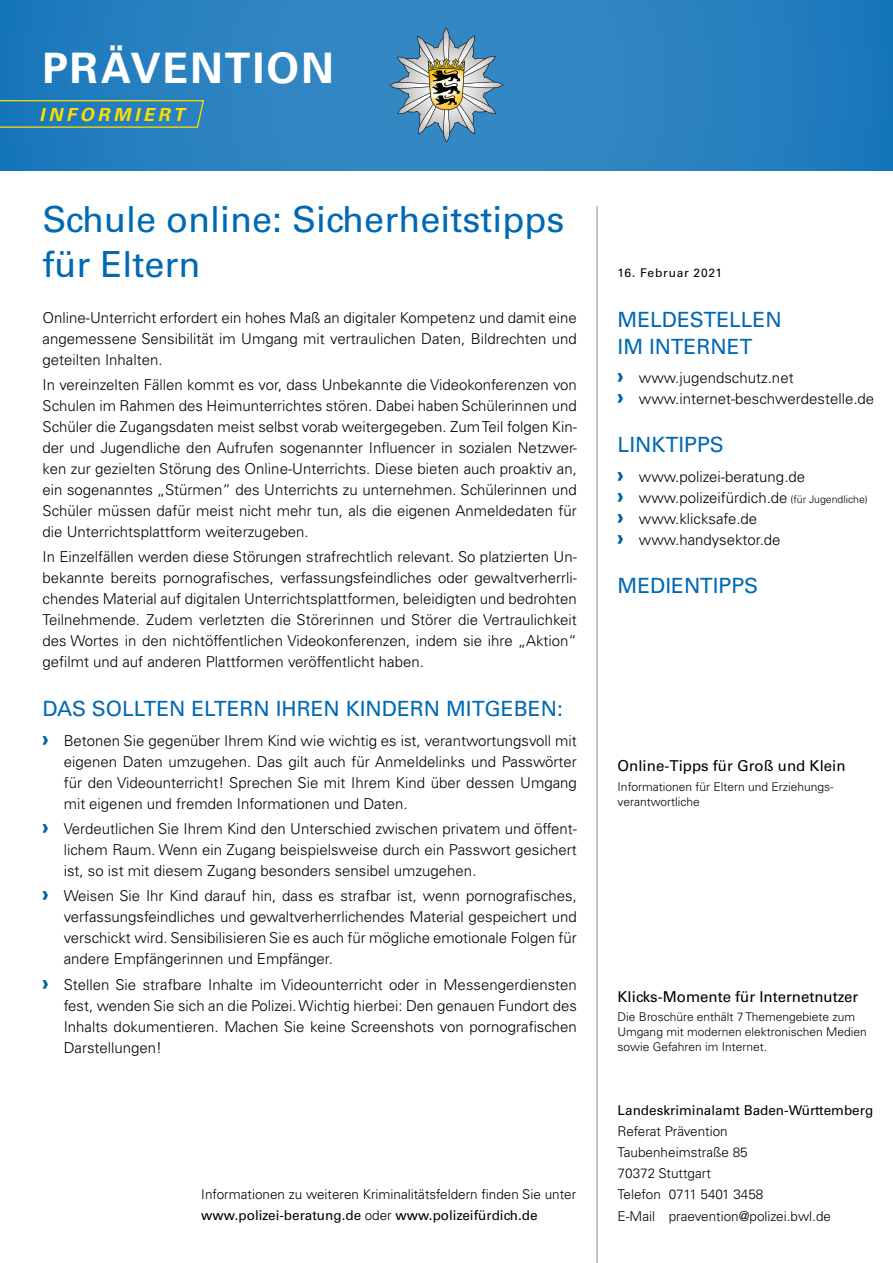
<style>
.page{position:relative;width:893px;height:1263px;background:#fff}
.page>*{position:absolute;margin:0;border:0;box-sizing:border-box;transform-origin:0 0}
.t1{font:700 42px "Univers LT Std";letter-spacing:.045em;color:#fff}
.t2{font:36px/45px "Univers LT Std";color:#0069b4}
.t3{font:21px/27px "Univers LT Std";color:#0069b4}
.t4{font:italic 700 18px "Univers LT Std";letter-spacing:.21em;color:#fd0}
.t5{font:300 15px/21px "Univers LT Pro 45";color:#000;text-align:justify}
.t6{font:15px "Univers LT Std";color:#000}
.t7{font:300 13.5px/21px "Univers LT Pro 45";color:#000}
.t8{font:13.5px "Univers LT Std";color:#000}
.t9{font:300 12px/15px "Univers LT Pro 45";color:#000}
.t10{font:12px "Univers LT Std";letter-spacing:.065em;color:#000}
.s1{font-family:"Univers LT Std";font-weight:700;font-size:22.5px;color:#0061a7}
.s2{font-family:"Univers LT Pro 45";font-weight:300}
.s3{font-size:10.5px}
</style>
<div class="page">
<svg style="left:0;top:0;width:893px;height:170px;background:#2980bf"></svg>
<svg style="left:388px;top:28px;width:117px;height:115px;background:#719ab2"></svg>
<svg style="left:0;top:99px;width:205px;height:29px;background:#3585ab"></svg>
<hr style="left:597px;top:206px;width:1px;height:1057px;background:#87878a">
<h1 class="t1" style="left:43px;top:43px;width:293px">PRÄVENTION</h1>
<p class="t4" style="left:40px;top:104px;width:146px">INFORMIERT</p>
<h2 class="t2" style="left:43px;top:197px;width:523px">Schule online: Sicherheitstipps für Eltern</h2>
<p class="t5" style="left:43px;top:306px;width:536px">Online-Unterricht erfordert ein hohes Maß an digitaler Kompetenz und damit eine angemessene Sensibilität im Umgang mit vertraulichen Daten, Bildrechten und geteilten Inhalten.</p>
<p class="t5" style="left:43px;top:374px;width:536px">In vereinzelten Fällen kommt es vor, dass Unbekannte die Videokonferenzen von Schulen im Rahmen des Heimunterrichtes stören. Dabei haben Schülerinnen und Schüler die Zugangsdaten meist selbst vorab weitergegeben. Zum Teil folgen Kin&shy;der und Jugendliche den Aufrufen sogenannter Influencer in sozialen Netzwer&shy;ken zur gezielten Störung des Online-Unterrichts. Diese bieten auch proaktiv an, ein sogenanntes „Stürmen“ des Unterrichts zu unternehmen. Schülerinnen und Schüler müssen dafür meist nicht mehr tun, als die eigenen Anmeldedaten für die Unterrichtsplattform weiterzugeben.</p>
<p class="t5" style="left:43px;top:546px;width:536px">In Einzelfällen werden diese Störungen strafrechtlich relevant. So platzierten Un&shy;bekannte bereits pornografisches, verfassungsfeindliches oder gewaltverherrli&shy;chendes Material auf digitalen Unterrichtsplattformen, beleidigten und bedrohten Teilnehmende. Zudem verletzten die Störerinnen und Störer die Vertraulichkeit des Wortes in den nichtöffentlichen Videokonferenzen, indem sie ihre „Aktion“ gefilmt und auf anderen Plattformen veröffentlicht haben.</p>
<h3 class="t3" style="left:43px;top:695px;width:522px">DAS SOLLTEN ELTERN IHREN KINDERN MITGEBEN:</h3>
<p class="t5" style="left:64px;top:730px;width:515px;text-indent:-21px"><span class="s1">›</span> Betonen Sie gegenüber Ihrem Kind wie wichtig es ist, verantwortungsvoll mit eigenen Daten umzugehen. Das gilt auch für Anmeldelinks und Passwörter für den Videounterricht! Sprechen Sie mit Ihrem Kind über dessen Umgang mit eigenen und fremden Informationen und Daten.</p>
<p class="t5" style="left:64px;top:818px;width:515px;text-indent:-21px"><span class="s1">›</span> Verdeutlichen Sie Ihrem Kind den Unterschied zwischen privatem und öffent&shy;lichem Raum. Wenn ein Zugang beispielsweise durch ein Passwort gesichert ist, so ist mit diesem Zugang besonders sensibel umzugehen.</p>
<p class="t5" style="left:64px;top:885px;width:515px;text-indent:-21px"><span class="s1">›</span> Weisen Sie Ihr Kind darauf hin, dass es strafbar ist, wenn pornografisches, verfassungsfeindliches und gewaltverherrlichendes Material gespeichert und verschickt wird. Sensibilisieren Sie es auch für mögliche emotionale Folgen für andere Empfängerinnen und Empfänger.</p>
<p class="t5" style="left:64px;top:973px;width:515px;text-indent:-21px"><span class="s1">›</span> Stellen Sie strafbare Inhalte im Videounterricht oder in Messengerdiensten fest, wenden Sie sich an die Polizei. Wichtig hierbei: Den genauen Fundort des Inhalts dokumentieren. Machen Sie keine Screenshots von pornografischen Darstellungen!</p>
<p class="t7" style="left:201px;top:1184px;width:376px">Informationen zu weiteren Kriminalitätsfeldern finden Sie unter</p>
<p class="t8" style="left:201px;top:1208px;width:338px">www.polizei-beratung.de <span class="s2">oder</span> www.polizeifürdich.de</p>
<p class="t10" style="left:618px;top:266px;width:106px">16. Februar 2021</p>
<h3 class="t3" style="left:618px;top:306px;width:166px">MELDESTELLEN<br>IM INTERNET</h3>
<p class="t5" style="left:618px;top:367px;width:258px"><span class="s1">›</span> www.jugendschutz.net<br><span class="s1">›</span> www.internet-beschwerdestelle.de</p>
<h3 class="t3" style="left:618px;top:432px;width:108px">LINKTIPPS</h3>
<p class="t5" style="left:618px;top:466px;width:252px;text-align:left"><span class="s1">›</span> www.polizei-beratung.de<br><span class="s1">›</span> www.polizeifürdich.de <span class="s3">(für Jugendliche) </span><span class="s1">›</span> www.klicksafe.de<br><span class="s1">›</span> www.handysektor.de</p>
<h3 class="t3" style="left:618px;top:572px;width:142px">MEDIENTIPPS</h3>
<p class="t6" style="left:618px;top:757px;width:229px">Online-Tipps für Groß und Klein</p>
<p class="t9" style="left:618px;top:779px;width:217px">Informationen für Eltern und Erziehungs&shy;verantwortliche</p>
<p class="t6" style="left:618px;top:987px;width:242px">Klicks-Momente für Internetnutzer</p>
<p class="t9" style="left:618px;top:1009px;width:251px">Die Broschüre enthält 7 Themengebiete zum<br>Umgang mit modernen elektronischen Medien sowie Gefahren im Internet.</p>
<p class="t8" style="left:618px;top:1103px;width:257px">Landeskriminalamt Baden-Württemberg</p>
<p class="t7" style="left:618px;top:1121px;width:215px">Referat Prävention<br>Taubenheimstraße 85<br>70372 Stuttgart<br>Telefon 0711 5401 3458<br>E-Mail praevention@polizei.bwl.de</p>
</div>
